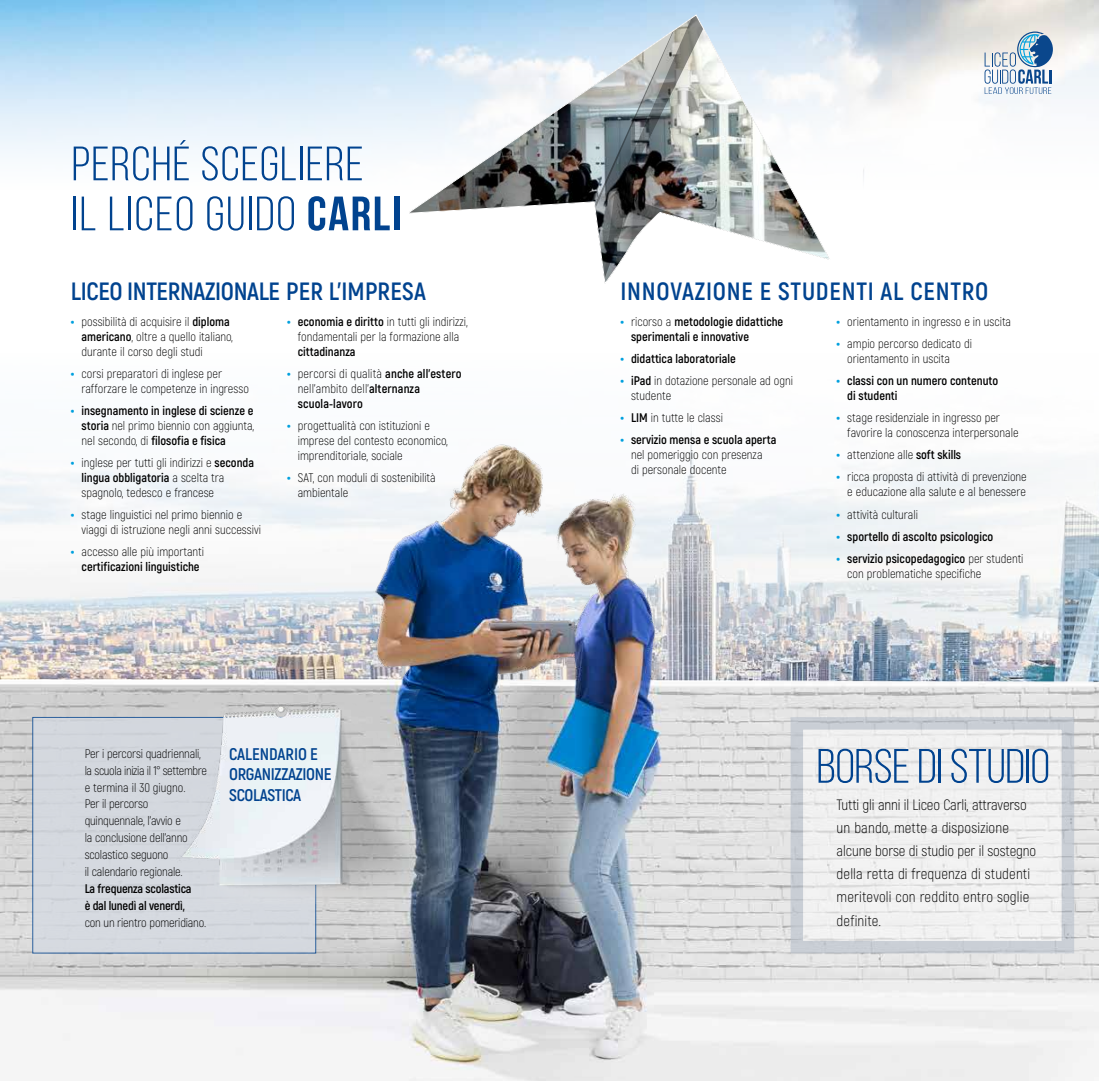
<style>
.page{position:relative;width:1099px;height:1081px;background:#fff}
.page>*{position:absolute;margin:0;border:0;box-sizing:border-box;transform-origin:0 0}
.t1{font:48.12px/50px "Bebas Neue";letter-spacing:.02em;color:#01438f;scale:1.06 1}
.t2{font:48.12px "Bebas Neue";letter-spacing:-.01em;color:#01438f;scale:1.06 1}
.t3{font:700 25px "Akrobat";letter-spacing:-.015em;color:#01438f}
.t4{font:700 25px "Akrobat";letter-spacing:.03em;color:#01438f}
.t5{font:700 16.88px/20.2px "Akrobat";letter-spacing:-.02em;color:#01438f}
.t6{font:300 15px/23.1px "Akrobat";letter-spacing:.01em;color:#000}
.t7{font:300 12.5px/15px "Akrobat";color:#000}
.t8{font:700 12.5px/15px "Akrobat";color:#000}
.s1{font-weight:700}
.s2{font-weight:900;font-size:15px;color:#00a0de}
.s3{font-weight:300}
</style>
<div class="page">
<img style="left:0;top:0;width:1098px;height:177px">
<img style="left:0;top:431px;width:1098px;height:650px">
<svg style="left:790px;top:717px;width:284px;height:236px;fill:#f0f0f0"></svg>
<svg style="left:402px;top:0;width:446px;height:283px"></svg>
<svg style="left:984px;top:32px;width:68px;height:62px"></svg>
<div style="left:32px;top:717px;width:284px;height:236px;background:#d5dae2"></div>
<img style="left:164px;top:689px;width:389px;height:214px">
<h1 class="t1" style="left:72px;top:138px;width:312px">PERCHÉ SCEGLIERE<br>IL LICEO GUIDO <span class="s1">CARLI</span></h1>
<h2 class="t3" style="left:71px;top:276px;width:356px">LICEO INTERNAZIONALE PER L’IMPRESA</h2>
<h2 class="t4" style="left:620px;top:276px;width:369px">INNOVAZIONE E STUDENTI AL CENTRO</h2>
<p class="t7" style="left:81px;top:314px;width:153px;text-indent:-11px"><span class="s2">•</span> possibilità di acquisire il <span class="s1">diploma americano</span>, oltre a quello italiano, durante il corso degli studi</p>
<p class="t7" style="left:81px;top:366px;width:169px;text-indent:-11px"><span class="s2">•</span> corsi preparatori di inglese per rafforzare le competenze in ingresso</p>
<p class="t8" style="left:81px;top:403px;width:174px;text-align:justify;text-indent:-11px"><span class="s2">•</span> insegnamento in inglese di scienze e storia <span class="s3">nel primo biennio con aggiunta, nel secondo, di</span> filosofia e fisica</p>
<p class="t7" style="left:81px;top:455px;width:174px;text-indent:-11px"><span class="s2">•</span> inglese per tutti gli indirizzi e <span class="s1">seconda lingua obbligatoria</span> a scelta tra spagnolo, tedesco e francese</p>
<p class="t7" style="left:81px;top:507px;width:181px;text-indent:-11px"><span class="s2">•</span> stage linguistici nel primo biennio e viaggi di istruzione negli anni successivi</p>
<p class="t8" style="left:71px;top:544px;width:135px;text-align:center"><span class="s2">•</span> <span class="s3">accesso alle più importanti </span>certificazioni linguistiche</p>
<p class="t7" style="left:287px;top:314px;width:182px;text-align:center"><span class="s2">•</span> <span class="s1">economia e diritto</span> in tutti gli indirizzi, fondamentali per la formazione alla</p>
<p class="t8" style="left:298px;top:344px;width:59px">cittadinanza</p>
<p class="t8" style="left:298px;top:366px;width:165px;text-indent:-11px"><span class="s2">•</span> <span class="s3">percorsi di qualità</span> anche all’estero <span class="s3">nell’ambito dell’</span>alternanza scuola-lavoro</p>
<p class="t7" style="left:298px;top:418px;width:151px;text-indent:-11px"><span class="s2">•</span> progettualità con istituzioni e imprese del contesto economico, imprenditoriale, sociale</p>
<p class="t7" style="left:298px;top:470px;width:139px;text-indent:-11px"><span class="s2">•</span> SAT, con moduli di sostenibilità ambientale</p>
<p class="t7" style="left:85px;top:745px;width:124px;line-height:16.9px">Per i percorsi quadriennali, la scuola inizia il 1° settembre e termina il 30 giugno.<br>Per il percorso quinquennale, l’avvio e<br>la conclusione dell’anno scolastico seguono<br>il calendario regionale.</p>
<p class="t8" style="left:85px;top:880px;width:108px;line-height:16.9px">La frequenza scolastica è dal lunedì al venerdì,</p>
<p class="t7" style="left:85px;top:914px;width:123px">con un rientro pomeridiano.</p>
<h3 class="t5" style="left:229px;top:744px;width:104px">CALENDARIO E<br>ORGANIZZAZIONE<br>SCOLASTICA</h3>
<p class="t8" style="left:631px;top:314px;width:154px;text-indent:-11px"><span class="s2">•</span> <span class="s3">ricorso a</span> metodologie didattiche sperimentali e innovative</p>
<p class="t8" style="left:620px;top:351px;width:117px"><span class="s2">•</span> didattica laboratoriale</p>
<p class="t7" style="left:631px;top:373px;width:163px;text-indent:-11px"><span class="s2">•</span> <span class="s1">iPad</span> in dotazione personale ad ogni studente</p>
<p class="t7" style="left:620px;top:410px;width:104px"><span class="s2">•</span> <span class="s1">LIM</span> in tutte le classi</p>
<p class="t7" style="left:631px;top:432px;width:147px;text-indent:-11px"><span class="s2">•</span> <span class="s1">servizio mensa e scuola aperta </span>nel pomeriggio con presenza<br>di personale docente</p>
<p class="t7" style="left:836px;top:314px;width:176px"><span class="s2">•</span> orientamento in ingresso e in uscita</p>
<p class="t7" style="left:847px;top:336px;width:126px;text-indent:-11px"><span class="s2">•</span> ampio percorso dedicato di orientamento in uscita</p>
<p class="t8" style="left:847px;top:373px;width:152px;text-indent:-11px"><span class="s2">•</span> classi con un numero contenuto di studenti</p>
<p class="t7" style="left:847px;top:410px;width:173px;text-indent:-11px"><span class="s2">•</span> stage residenziale in ingresso per favorire la conoscenza interpersonale</p>
<p class="t7" style="left:836px;top:447px;width:126px"><span class="s2">•</span> attenzione alle <span class="s1">soft skills</span></p>
<p class="t7" style="left:836px;top:469px;width:192px;text-align:right"><span class="s2">•</span> ricca proposta di attività di prevenzione e educazione alla salute e al benessere</p>
<p class="t7" style="left:836px;top:506px;width:83px"><span class="s2">•</span> attività culturali</p>
<p class="t8" style="left:836px;top:529px;width:158px"><span class="s2">•</span> sportello di ascolto psicologico</p>
<p class="t7" style="left:847px;top:551px;width:178px;text-indent:-11px"><span class="s2">•</span> <span class="s1">servizio psicopedagogico</span> per studenti con problematiche specifiche</p>
<h1 class="t2" style="left:816px;top:740px;width:222px">BORSE DI STUDIO</h1>
<p class="t6" style="left:836px;top:793px;width:201px">Tutti gli anni il Liceo Carli, attraverso un bando, mette a disposizione alcune borse di studio per il sostegno della retta di frequenza di studenti meritevoli con reddito entro soglie definite.</p>
</div>
